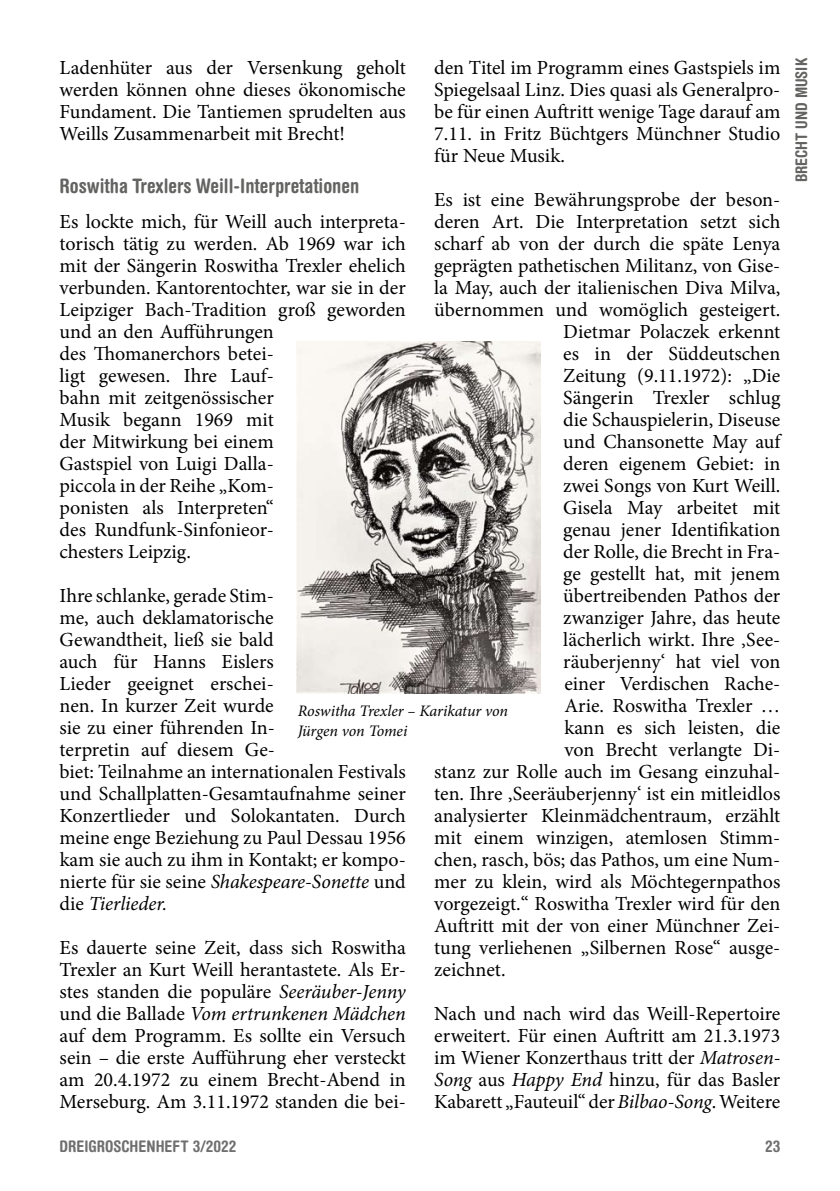
<style>
.page{position:relative;width:840px;height:1191px;background:#fff}
.page>*{position:absolute;margin:0;border:0;box-sizing:border-box;transform-origin:0 0}
.t1{font:20px/22px "Minion Pro";color:#000;text-align:justify}
.t2{font:700 condensed 20px "Helvetica Rounded";letter-spacing:-.005em;color:#636362}
.t3{font:italic 16px/20px "Minion Pro";letter-spacing:-.005em;color:#000}
.t4{font:700 condensed 16px "Helvetica Rounded";color:#6f6f6f}
.t5{font:700 condensed 16px "Helvetica Rounded";color:#636362}
.s1{font-style:italic}
</style>
<div class="page">
<img style="left:296px;top:341px;width:244px;height:352px">
<p class="t1" style="left:60px;top:56px;width:347px">Ladenhüter aus der Versenkung geholt werden können ohne dieses ökonomische Fundament. Die Tantiemen sprudelten aus Weills Zusammenarbeit mit Brecht!</p>
<p class="t2" style="left:60px;top:174px;width:301px">Roswitha Trexlers Weill-Interpretationen</p>
<p class="t1" style="left:59px;top:210px;width:347px;text-align:left">Es lockte mich, für Weill auch interpreta&shy;torisch tätig zu werden. Ab 1969 war ich mit der Sängerin Roswitha Trexler ehelich verbunden. Kantorentochter, war sie in der<br>Leipziger Bach-Tradition groß geworden und an den Aufführungen<br>des Thomanerchors betei-<br>ligt gewesen. Ihre Lauf-<br>bahn mit zeitgenössischer<br>Musik begann 1969 mit<br>der Mitwirkung bei einem<br>Gastspiel von Luigi Dalla-<br>piccola in der Reihe „Kom-<br>ponisten als Interpreten“<br>des Rundfunk-Sinfonieor-<br>chesters Leipzig.</p>
<p class="t1" style="left:59px;top:584px;width:347px;text-align:left">Ihre schlanke, gerade Stim-<br>me, auch deklamatorische<br>Gewandtheit, ließ sie bald<br>auch für Hanns Eislers<br>Lieder geeignet erschei-<br>nen. In kurzer Zeit wurde<br>sie zu einer führenden In-<br>terpretin auf diesem Ge-<br>biet: Teilnahme an internationalen Festivals und Schallplatten-Gesamtaufnahme seiner<br>Konzertlieder und Solokantaten. Durch meine enge Beziehung zu Paul Dessau 1956 kam sie auch zu ihm in Kontakt; er kompo&shy;nierte für sie seine <span class="s1">Shakespeare-Sonette</span> und die <span class="s1">Tierlieder.</span></p>
<p class="t1" style="left:60px;top:936px;width:347px">Es dauerte seine Zeit, dass sich Roswitha Trexler an Kurt Weill herantastete. Als Er&shy;stes standen die populäre <span class="s1">Seeräuber-Jenny </span>und die Ballade <span class="s1">Vom ertrunkenen Mädchen </span>auf dem Programm. Es sollte ein Versuch sein – die erste Aufführung eher versteckt am 20.4.1972 zu einem Brecht-Abend in Merseburg. Am 3.11.1972 standen die bei-</p>
<p class="t1" style="left:434px;top:56px;width:347px">den Titel im Programm eines Gastspiels im Spiegelsaal Linz. Dies quasi als Generalpro&shy;be für einen Auftritt wenige Tage darauf am 7.11. in Fritz Büchtgers Münchner Studio für Neue Musik.</p>
<p class="t1" style="left:434px;top:188px;width:347px">Es ist eine Bewährungsprobe der beson-</p>
<p class="t1" style="left:434px;top:210px;width:347px">deren Art. Die Interpretation setzt sich</p>
<p class="t1" style="left:434px;top:232px;width:347px">scharf ab von der durch die späte Lenya</p>
<p class="t1" style="left:434px;top:254px;width:347px">geprägten pathetischen Militanz, von Gise-</p>
<p class="t1" style="left:434px;top:276px;width:347px">la May, auch der italienischen Diva Milva,</p>
<p class="t1" style="left:434px;top:298px;width:344px">übernommen und womöglich gesteigert.</p>
<p class="t1" style="left:563px;top:320px;width:218px">Dietmar Polaczek erkennt</p>
<p class="t1" style="left:563px;top:342px;width:218px">es in der Süddeutschen</p>
<p class="t1" style="left:563px;top:364px;width:218px">Zeitung (9.11.1972): „Die</p>
<p class="t1" style="left:563px;top:386px;width:218px">Sängerin Trexler schlug</p>
<p class="t1" style="left:563px;top:408px;width:218px">die Schauspielerin, Diseuse</p>
<p class="t1" style="left:563px;top:430px;width:218px">und Chansonette May auf</p>
<p class="t1" style="left:563px;top:452px;width:218px">deren eigenem Gebiet: in</p>
<p class="t1" style="left:563px;top:474px;width:216px">zwei Songs von Kurt Weill.</p>
<p class="t1" style="left:563px;top:496px;width:218px">Gisela May arbeitet mit</p>
<p class="t1" style="left:563px;top:518px;width:218px">genau jener Identifikation</p>
<p class="t1" style="left:563px;top:540px;width:218px">der Rolle, die Brecht in Fra-</p>
<p class="t1" style="left:563px;top:562px;width:218px">ge gestellt hat, mit jenem</p>
<p class="t1" style="left:563px;top:584px;width:218px">übertreibenden Pathos der</p>
<p class="t1" style="left:563px;top:606px;width:218px">zwanziger Jahre, das heute</p>
<p class="t1" style="left:563px;top:628px;width:218px">lächerlich wirkt. Ihre ‚See-</p>
<p class="t1" style="left:563px;top:650px;width:218px">räuberjenny‘ hat viel von</p>
<p class="t1" style="left:564px;top:672px;width:217px">einer Verdischen Rache-</p>
<p class="t1" style="left:564px;top:694px;width:217px">Arie. Roswitha Trexler …</p>
<p class="t1" style="left:564px;top:716px;width:217px">kann es sich leisten, die</p>
<p class="t1" style="left:564px;top:738px;width:217px">von Brecht verlangte Di-</p>
<p class="t1" style="left:434px;top:760px;width:347px">stanz zur Rolle auch im Gesang einzuhal-</p>
<p class="t1" style="left:434px;top:782px;width:347px">ten. Ihre ‚Seeräuberjenny‘ ist ein mitleidlos</p>
<p class="t1" style="left:434px;top:804px;width:347px">analysierter Kleinmädchentraum, erzählt</p>
<p class="t1" style="left:434px;top:826px;width:347px">mit einem winzigen, atemlosen Stimm-</p>
<p class="t1" style="left:434px;top:848px;width:347px">chen, rasch, bös; das Pathos, um eine Num-</p>
<p class="t1" style="left:434px;top:870px;width:347px">mer zu klein, wird als Möchtegernpathos</p>
<p class="t1" style="left:434px;top:892px;width:347px">vorgezeigt.“ Roswitha Trexler wird für den</p>
<p class="t1" style="left:434px;top:914px;width:347px">Auftritt mit der von einer Münchner Zei-</p>
<p class="t1" style="left:434px;top:936px;width:347px">tung verliehenen „Silbernen Rose“ ausge-</p>
<p class="t1" style="left:434px;top:958px;width:70px">zeichnet.</p>
<p class="t1" style="left:434px;top:1002px;width:347px">Nach und nach wird das Weill-Repertoire erweitert. Für einen Auftritt am 21.3.1973 im Wiener Konzerthaus tritt der <span class="s1">Matrosen-Song</span> aus <span class="s1">Happy End</span> hinzu, für das Basler Kabarett „Fauteuil“der<span class="s1">Bilbao-Song</span>. Weitere</p>
<p class="t3" style="left:297px;top:701px;width:212px">Roswitha Trexler – Karikatur von<br>Jürgen von Tomei</p>
<p class="t4" style="left:60px;top:1136px;width:178px">Dreigroschenheft 3/2022</p>
<p class="t4" style="left:764px;top:1136px;width:17px">23</p>
<p class="t5" style="left:791px;top:182px;width:126px;rotate:-90deg">Brecht und Musik</p>
</div>
